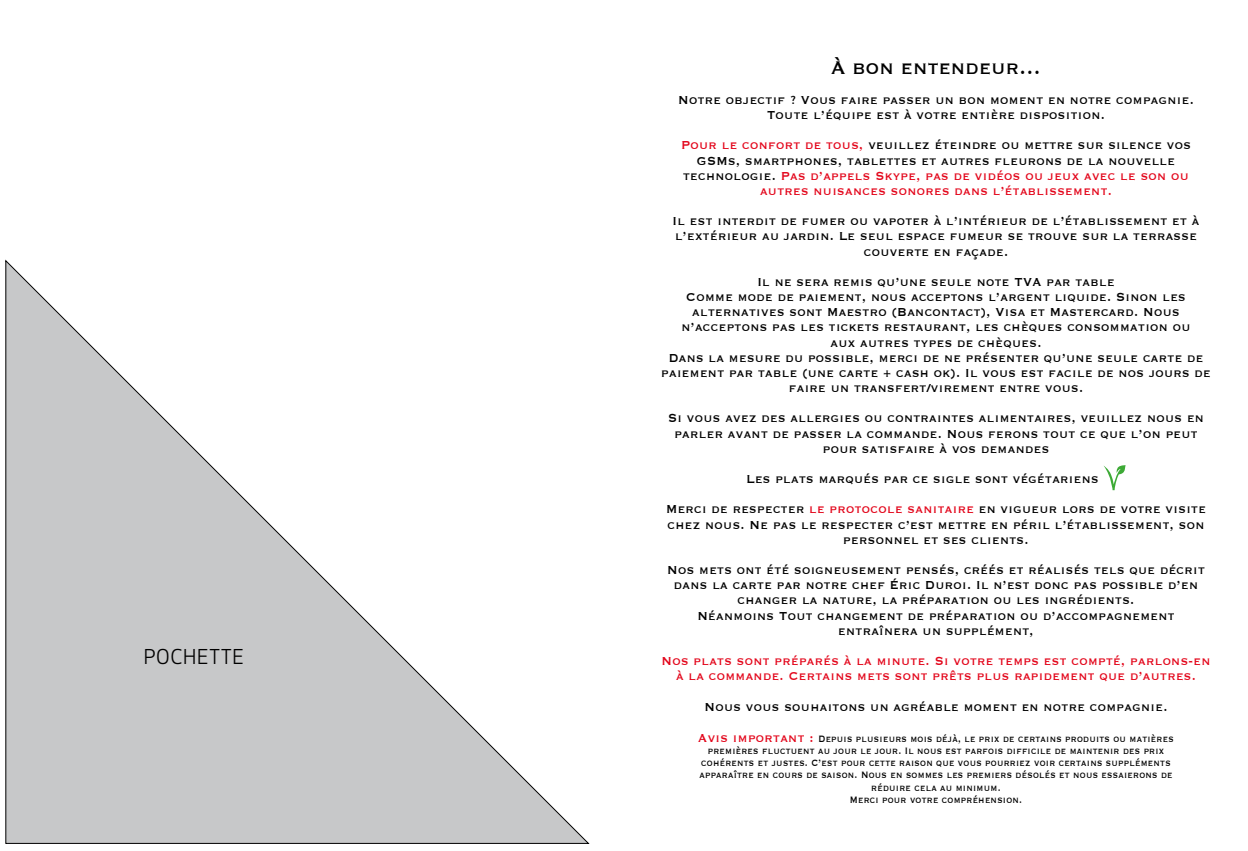
<style>
.page{position:relative;width:1248px;height:851px;background:#fff}
.page>*{position:absolute;margin:0;border:0;box-sizing:border-box;transform-origin:0 0}
.t1{font:24px "Copperplate";letter-spacing:.01em;color:#000;scale:.9 1}
.t2{font:20px "Apex New";letter-spacing:.03em;color:#000}
.t3{font:15px/15.2px "Copperplate";letter-spacing:.03em;color:#000;text-align:center;scale:.9 1}
.t4{font:15px/15.1px "Copperplate";letter-spacing:.03em;color:#e3061b;text-align:center;scale:.9 1}
.t5{font:12px/12.2px "Copperplate";letter-spacing:.03em;color:#000;text-align:center;scale:.8 1}
.s1{color:#000}
.s2{color:#e3061b}
.s3{font-size:15px;color:#e3061b}
</style>
<div class="page">
<svg style="left:1103px;top:465px;width:22px;height:25px"></svg>
<svg style="left:5px;top:259px;width:585px;height:585px"></svg>
<h2 class="t2" style="left:144px;top:643px;width:102px">POCHETTE</h2>
<h1 class="t1" style="left:831px;top:51px;width:234px">À bon entendeur…</h1>
<p class="t3" style="left:678px;top:91px;width:574px">Notre objectif ? Vous faire passer un bon moment en notre compagnie.<br>Toute l’équipe est à votre entière disposition.</p>
<p class="t4" style="left:681px;top:137px;width:568px">Pour le confort de tous, <span class="s1">veuillez éteindre ou mettre sur silence vos GSMs, smartphones, tablettes et autres fleurons de la nouvelle technologie.</span> Pas d’appels Skype, pas de vidéos ou jeux avec le son ou autres nuisances sonores dans l’établissement.</p>
<p class="t3" style="left:672px;top:213px;width:586px">Il est interdit de fumer ou vapoter à l’intérieur de l’établissement et à l’extérieur au jardin. Le seul espace fumeur se trouve sur la terrasse couverte en façade.</p>
<p class="t3" style="left:661px;top:273px;width:612px">Il ne sera remis qu’une seule note TVA par table<br>Comme mode de paiement, nous acceptons l’argent liquide. Sinon les alternatives sont Maestro (Bancontact), Visa et Mastercard. Nous n’acceptons pas les tickets restaurant, les chèques consommation ou<br>aux autres types de chèques.<br>Dans la mesure du possible, merci de ne présenter qu’une seule carte de paiement par table (une carte + cash ok). Il vous est facile de nos jours de faire un transfert/virement entre vous.</p>
<p class="t3" style="left:668px;top:410px;width:596px">Si vous avez des allergies ou contraintes alimentaires, veuillez nous en parler avant de passer la commande. Nous ferons tout ce que l’on peut pour satisfaire à vos demandes</p>
<p class="t3" style="left:666px;top:463px;width:601px;line-height:30.4px;text-align:left;text-indent:80px">Les plats marqués par ce sigle sont végétariens<br>Merci de respecter <span class="s2">le protocole sanitaire</span> en vigueur lors de votre visite</p>
<p class="t3" style="left:667px;top:516px;width:598px">chez nous. Ne pas le respecter c’est mettre en péril l’établissement, son personnel et ses clients.</p>
<p class="t3" style="left:667px;top:561px;width:599px">Nos mets ont été soigneusement pensés, créés et réalisés tels que décrit dans la carte par notre chef Éric Duroi. Il n’est donc pas possible d’en changer la nature, la préparation ou les ingrédients.<br>Néanmoins Tout changement de préparation ou d’accompagnement entraînera un supplément,</p>
<p class="t4" style="left:661px;top:652px;width:611px">Nos plats sont préparés à la minute. Si votre temps est compté, parlons-en à la commande. Certains mets sont prêts plus rapidement que d’autres.</p>
<p class="t3" style="left:704px;top:698px;width:516px">Nous vous souhaitons un agréable moment en notre compagnie.</p>
<p class="t5" style="left:698px;top:731px;width:595px"><span class="s3">Avis important :</span> Depuis plusieurs mois déjà, le prix de certains produits ou matières premières fluctuent au jour le jour. Il nous est parfois difficile de maintenir des prix cohérents et justes. C’est pour cette raison que vous pourriez voir certains suppléments apparaître en cours de saison. Nous en sommes les premiers désolés et nous essaierons de réduire cela au minimum.<br>Merci pour votre compréhension.</p>
</div>
